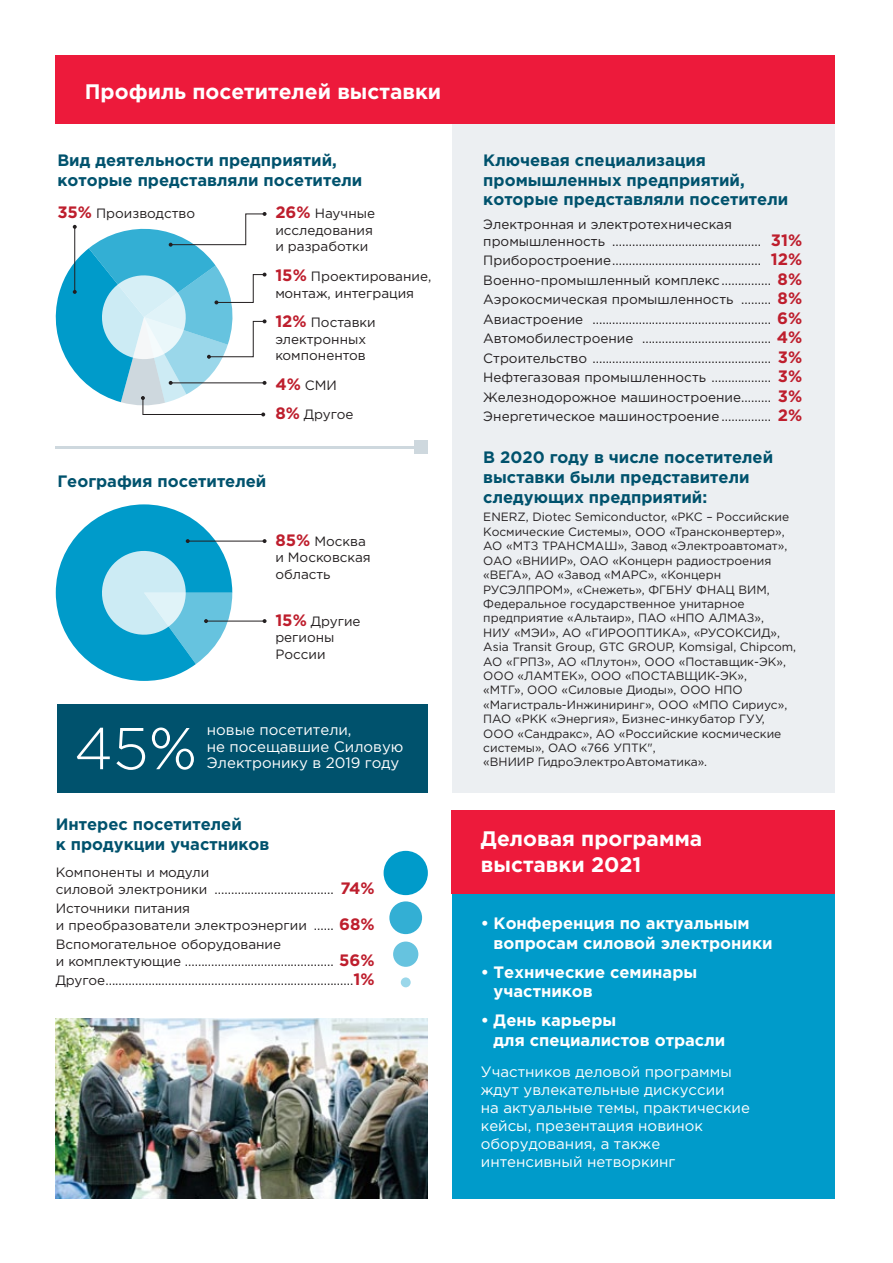
<style>
.page{position:relative;width:893px;height:1263px;background:#fff}
.page>*{position:absolute;margin:0;border:0;box-sizing:border-box;transform-origin:0 0}
.t1{font:300 58.8px "Gotham Pro";color:#fff}
.t2{font:700 21px/25.2px "Gotham Pro";color:#fff}
.t3{font:700 16.5px/19.8px "Gotham Pro";color:#00526d}
.t4{font:700 16.5px/19.8px "Gotham Pro";color:#fff}
.t5{font:15px/18px "Gotham Pro";color:#fff}
.t6{font:13.5px/16.5px "Gotham Pro";color:#231f20}
.t7{font:12px/14.4px "Gotham Pro";color:#231f20}
.s1{font-weight:700;font-size:16.5px;color:#be1e2d}
</style>
<div class="page">
<div style="left:452px;top:124px;width:383px;height:668px;background:#eceff2"></div>
<div style="left:452px;top:894px;width:383px;height:305px;background:#009bca"></div>
<div style="left:57px;top:704px;width:371px;height:88px;background:#00526d"></div>
<hr style="left:56px;top:446px;width:372px;height:2px;background:#ced8de">
<div style="left:414px;top:440px;width:14px;height:14px;background:#ced8de"></div>
<div style="left:56px;top:56px;width:779px;height:68px;background:#ed1a3b"></div>
<div style="left:452px;top:811px;width:383px;height:83px;background:#ed1a3b"></div>
<hr style="left:188px;top:541px;width:77px;height:1px;background:#231f20">
<svg style="left:263px;top:539px;width:4px;height:4px"></svg>
<hr style="left:206px;top:621px;width:59px;height:1px;background:#231f20">
<svg style="left:263px;top:619px;width:4px;height:4px"></svg>
<svg style="left:56px;top:504px;width:176px;height:177px"></svg>
<svg style="left:55px;top:212px;width:212px;height:204px"></svg>
<img style="left:56px;top:1018px;width:372px;height:181px">
<svg style="left:401px;top:977px;width:10px;height:10px"></svg>
<div style="left:393px;top:941px;width:25px;height:26px;background:#66c3df;border-radius:50%"></div>
<div style="left:389px;top:901px;width:33px;height:33px;background:#33afd4;border-radius:50%"></div>
<div style="left:384px;top:851px;width:44px;height:44px;background:#009bca;border-radius:50%"></div>
<h2 class="t2" style="left:85px;top:78px;width:358px">Профиль посетителей выставки</h2>
<p class="t3" style="left:57px;top:150px;width:306px">Вид деятельности предприятий, которые представляли посетители</p>
<p class="t6" style="left:57px;top:205px;width:139px"><span class="s1">35%</span> Производство</p>
<p class="t6" style="left:275px;top:205px;width:101px"><span class="s1">26%</span> Научные исследования и разработки</p>
<p class="t6" style="left:275px;top:268px;width:157px"><span class="s1">15%</span> Проектирование, монтаж, интеграция</p>
<p class="t6" style="left:275px;top:314px;width:102px"><span class="s1">12%</span> Поставки электронных компонентов</p>
<p class="t6" style="left:275px;top:377px;width:63px"><span class="s1">4%</span> СМИ</p>
<p class="t6" style="left:275px;top:406px;width:80px"><span class="s1">8%</span> Другое</p>
<p class="t3" style="left:57px;top:471px;width:211px">География посетителей</p>
<p class="t6" style="left:275px;top:533px;width:97px"><span class="s1">85%</span> Москва и Московская область</p>
<p class="t6" style="left:275px;top:613px;width:87px"><span class="s1">15%</span> Другие регионы<br>России</p>
<h1 class="t1" style="left:74px;top:716px;width:125px">45%</h1>
<p class="t5" style="left:207px;top:722px;width:198px;line-height:16.5px">новые посетители,<br>не посещавшие Силовую<br>Электронику в 2019 году</p>
<p class="t3" style="left:56px;top:814px;width:215px">Интерес посетителей<br>к продукции участников</p>
<p class="t6" style="left:56px;top:864px;width:320px">Компоненты и модули<br>силовой электроники .................................... <span class="s1">74%</span></p>
<p class="t6" style="left:56px;top:900px;width:320px">Источники питания<br>и преобразователи электроэнергии ...... <span class="s1">68%</span></p>
<p class="t6" style="left:56px;top:936px;width:320px">Вспомогательное оборудование<br>и комплектующие ............................................. <span class="s1">56%</span></p>
<p class="t6" style="left:56px;top:972px;width:320px">Другое...........................................................................<span class="s1">1%</span></p>
<p class="t3" style="left:483px;top:150px;width:306px">Ключевая специализация промышленных предприятий, которые представляли посетители</p>
<p class="t6" style="left:483px;top:216px;width:320px">Электронная и электротехническая промышленность ............................................. <span class="s1">31%</span></p>
<p class="t6" style="left:483px;top:251px;width:320px;line-height:19.5px;text-align:justify">Приборостроение............................................. <span class="s1">12% </span>Военно-промышленный комплекс............... <span class="s1">8% </span>Аэрокосмическая промышленность ......... <span class="s1">8% </span>Авиастроение ...................................................... <span class="s1">6% </span>Автомобилестроение ....................................... <span class="s1">4% </span>Строительство ...................................................... <span class="s1">3% </span>Нефтегазовая промышленность .................. <span class="s1">3% </span>Железнодорожное машиностроение......... <span class="s1">3% </span>Энергетическое машиностроение............... <span class="s1">2%</span></p>
<p class="t3" style="left:483px;top:447px;width:291px">В 2020 году в числе посетителей выставки были представители следующих предприятий:</p>
<p class="t7" style="left:483px;top:510px;width:314px">ENERZ, Diotec Semiconductor, «РКС – Российские Космические Системы», ООО «Трансконвертер», АО «МТЗ ТРАНСМАШ», Завод «Электроавтомат», ОАО «ВНИИР», ОАО «Концерн радиостроения «ВЕГА», АО «Завод «МАРС», «Концерн РУСЭЛПРОМ», «Снежеть», ФГБНУ ФНАЦ ВИМ, Федеральное государственное унитарное предприятие «Альтаир», ПАО «НПО АЛМАЗ»,<br>НИУ «МЭИ», АО «ГИРООПТИКА», «РУСОКСИД», Asia Transit Group, GTC GROUP, Komsigal, Chipcom, АО «ГРПЗ», АО «Плутон», ООО «Поставщик-ЭК», ООО «ЛАМТЕК», ООО «ПОСТАВЩИК-ЭК»,<br>«МТГ», ООО «Силовые Диоды», ООО НПО «Магистраль-Инжиниринг», ООО «МПО Сириус», ПАО «РКК «Энергия», Бизнес-инкубатор ГУУ, ООО «Сандракс», АО «Российские космические системы», ОАО «766 УПТК",<br>«ВНИИР ГидроЭлектроАвтоматика».</p>
<h2 class="t2" style="left:481px;top:826px;width:223px">Деловая программа выставки 2021</h2>
<p class="t4" style="left:494px;top:913px;width:280px;text-indent:-13px">• Конференция по актуальным вопросам силовой электроники</p>
<p class="t4" style="left:494px;top:961px;width:205px;text-indent:-13px">• Технические семинары участников</p>
<p class="t4" style="left:494px;top:1010px;width:233px;text-indent:-13px">• День карьеры<br>для специалистов отрасли</p>
<p class="t5" style="left:481px;top:1063px;width:271px">Участников деловой программы ждут увлекательные дискуссии<br>на актуальные темы, практические кейсы, презентация новинок оборудования, а также интенсивный нетворкинг</p>
</div>
